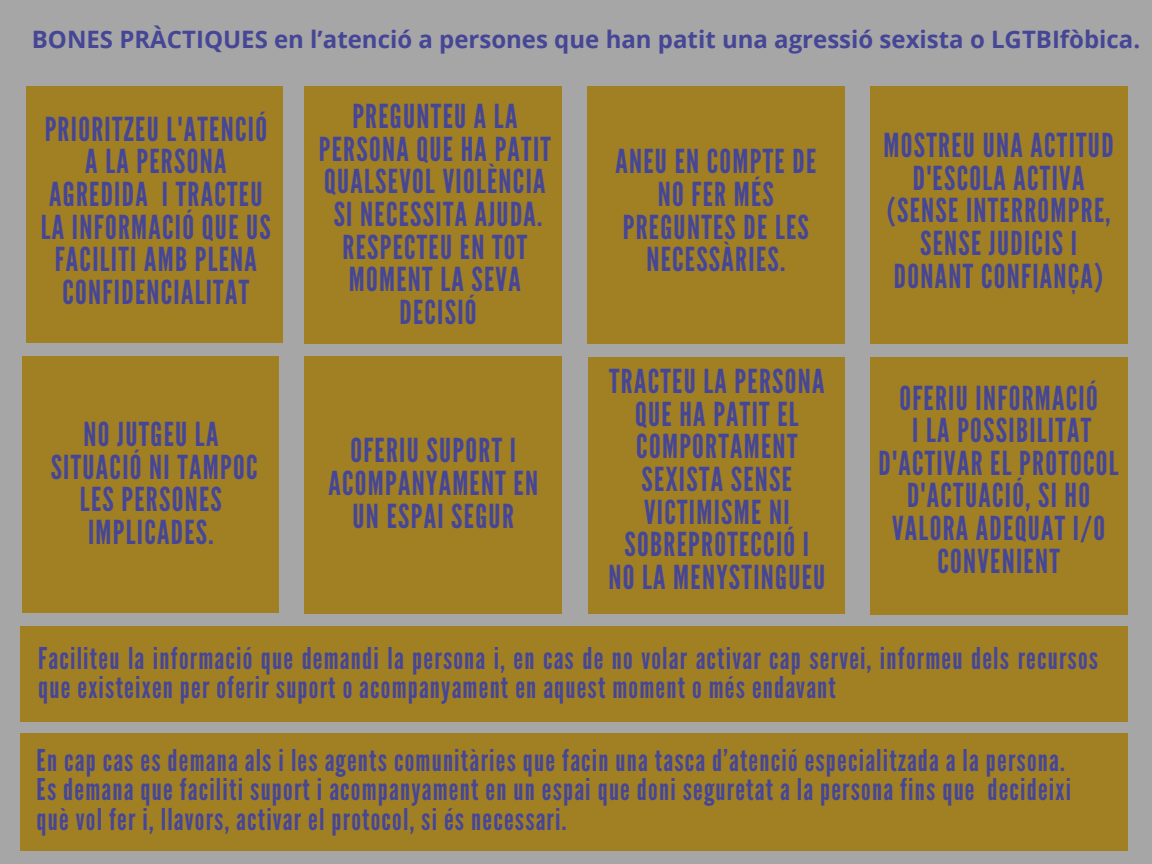
<style>
.page{position:relative;width:1152px;height:864px;background:#a6a6a6}
.page>*{position:absolute;margin:0;border:0;box-sizing:border-box;transform-origin:0 0}
.t1{font:33px/32.7px "League Gothic";letter-spacing:.04em;color:#464696;text-align:center}
.t2{font:30px/29.2px "League Gothic";letter-spacing:.04em;color:#464696}
.t3{font:700 24px "Open Sans";color:#464696}
</style>
<div class="page">
<div style="left:304px;top:356px;width:258px;height:258px;background:#a18024"></div>
<div style="left:22px;top:356px;width:256px;height:257px;background:#a18024"></div>
<div style="left:870px;top:86px;width:257px;height:258px;background:#a18024"></div>
<div style="left:26px;top:86px;width:257px;height:257px;background:#a18024"></div>
<div style="left:587px;top:86px;width:258px;height:258px;background:#a18024"></div>
<div style="left:304px;top:86px;width:258px;height:258px;background:#a18024"></div>
<div style="left:588px;top:357px;width:256px;height:257px;background:#a18024"></div>
<div style="left:870px;top:357px;width:257px;height:258px;background:#a18024"></div>
<div style="left:20px;top:626px;width:1107px;height:96px;background:#a18024"></div>
<div style="left:20px;top:733px;width:1107px;height:118px;background:#a18024"></div>
<p class="t3" style="left:32px;top:23px;width:1110px">BONES PRÀCTIQUES en l’atenció a persones que han patit una agressió sexista o LGTBIfòbica.</p>
<h1 class="t1" style="left:41px;top:113px;width:232px">PRIORITZEU L'ATENCIÓ<br>A LA PERSONA<br>AGREDIDA I TRACTEU<br>LA INFORMACIÓ QUE US<br>FACILITI AMB PLENA<br>CONFIDENCIALITAT</h1>
<h1 class="t1" style="left:51px;top:419px;width:208px">NO JUTGEU LA<br>SITUACIÓ NI TAMPOC<br>LES PERSONES<br>IMPLICADES.</h1>
<h1 class="t1" style="left:319px;top:101px;width:234px">PREGUNTEU A LA<br>PERSONA QUE HA PATIT<br>QUALSEVOL VIOLÈNCIA<br>SI NECESSITA AJUDA.<br>RESPECTEU EN TOT<br>MOMENT LA SEVA<br>DECISIÓ</h1>
<p class="t1" style="left:328px;top:435px;width:211px">OFERIU SUPORT I<br>ACOMPANYAMENT EN<br>UN ESPAI SEGUR</p>
<p class="t1" style="left:615px;top:146px;width:202px">ANEU EN COMPTE DE<br>NO FER MÉS<br>PREGUNTES DE LES<br>NECESSÀRIES.</p>
<p class="t1" style="left:884px;top:130px;width:232px">MOSTREU UNA ACTITUD<br>D'ESCOLA ACTIVA (SENSE INTERROMPRE,<br>SENSE JUDICIS I<br>DONANT CONFIANÇA)</p>
<p class="t1" style="left:608px;top:366px;width:218px">TRACTEU LA PERSONA<br>QUE HA PATIT EL<br>COMPORTAMENT<br>SEXISTA SENSE<br>VICTIMISME NI<br>SOBREPROTECCIÓ I<br>NO LA MENYSTINGUEU</p>
<h1 class="t1" style="left:879px;top:382px;width:242px">OFERIU INFORMACIÓ<br>I LA POSSIBILITAT<br>D'ACTIVAR EL PROTOCOL<br>D'ACTUACIÓ, SI HO<br>VALORA ADEQUAT I/O<br>CONVENIENT</h1>
<p class="t2" style="left:38px;top:644px;width:1061px">Faciliteu la informació que demandi la persona i, en cas de no volar activar cap servei, informeu dels recursos que existeixen per oferir suport o acompanyament en aquest moment o més endavant</p>
<h1 class="t2" style="left:37px;top:746px;width:1036px">En cap cas es demana als i les agents comunitàries que facin una tasca d’atenció especialitzada a la persona.<br>Es demana que faciliti suport i acompanyament en un espai que doni seguretat a la persona fins que decideixi què vol fer i, llavors, activar el protocol, si és necessari.</h1>
</div>
